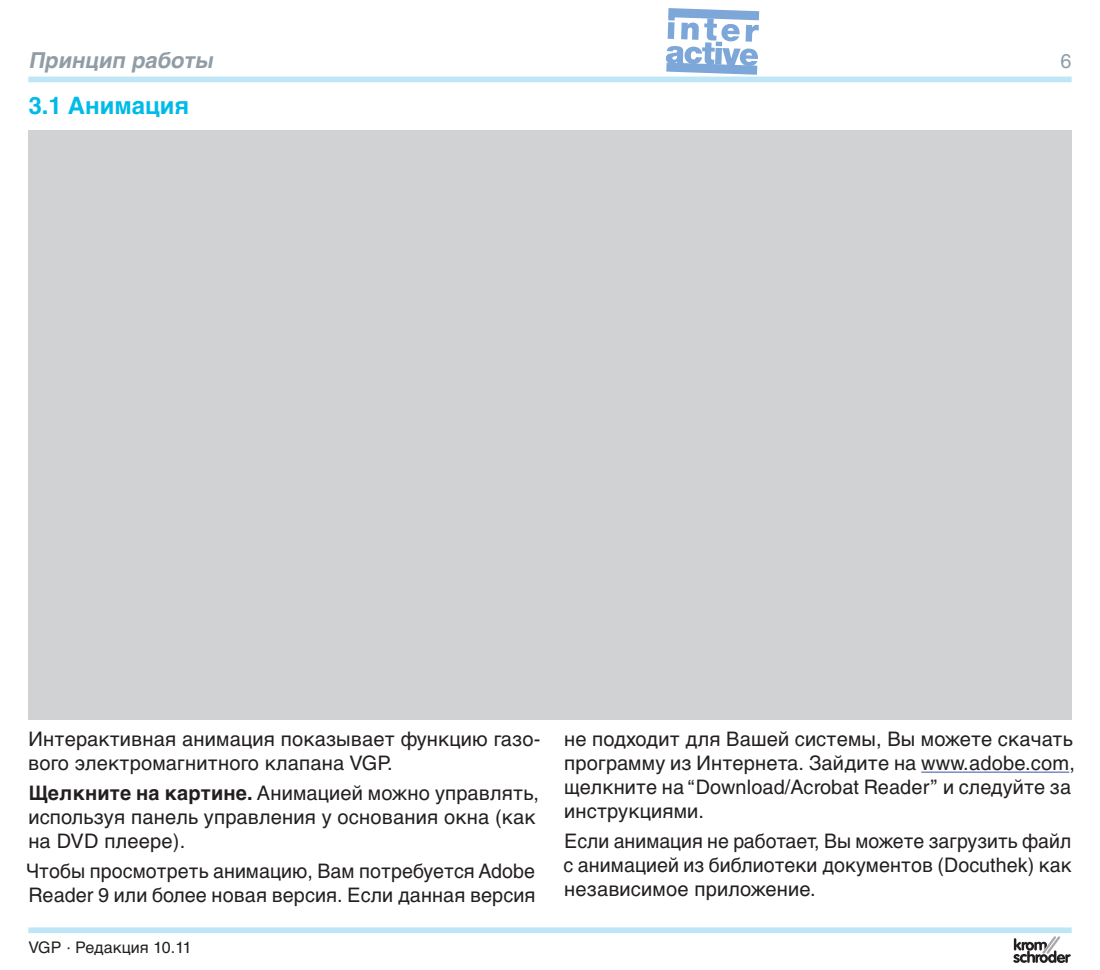
<style>
.page{position:relative;width:1100px;height:970px;background:#fff}
.page>*{position:absolute;margin:0;border:0;box-sizing:border-box;transform-origin:0 0}
.t1{font:700 24px "Helvetica Cyr";color:#00bbe7}
.t2{font:italic 700 22px "Helvetica Cyr";color:#909da7}
.t3{font:20px/24px "Helvetica Cyr Upright";letter-spacing:.01em;color:#231f20}
.t4{font:20px "Helvetica Cyr Upright";color:#909da7}
.t5{font:16px "Helvetica Cyr Upright";letter-spacing:.01em;color:#231f20}
.s1{font-family:"Helvetica Cyr";font-weight:700}
</style>
<div class="page">
<div style="left:28px;top:77px;width:1043px;height:5px;background:#bee6f6"></div>
<div style="left:28px;top:927px;width:1043px;height:6px;background:#bee6f6"></div>
<div style="left:28px;top:130px;width:1043px;height:590px;background:#d1d2d4"></div>
<svg style="left:666px;top:8px;width:93px;height:67px"></svg>
<svg style="left:1013px;top:936px;width:58px;height:26px"></svg>
<hr style="left:921px;top:771px;width:148px;height:1px;background:#3853a3">
<p class="t2" style="left:28px;top:48px;width:176px">Принцип работы</p>
<p class="t4" style="left:1060px;top:50px;width:13px">6</p>
<p class="t1" style="left:29px;top:91px;width:162px">3.1 Анимация</p>
<p class="t3" style="left:28px;top:727px;width:514px">Интерактивная анимация показывает функцию газо&shy;вого электромагнитного клапана VGP.</p>
<p class="t3" style="left:28px;top:780px;width:512px"><span class="s1">Щелкните на картине.</span> Анимацией можно управлять, используя панель управления у основания окна (как на DVD плеере).</p>
<p class="t3" style="left:26px;top:858px;width:510px">Чтобы просмотреть анимацию, Вам потребуется Adobe<br>Reader 9 или более новая версия. Если данная версия</p>
<p class="t5" style="left:28px;top:938px;width:165px">VGP · Редакция 10.11</p>
<p class="t3" style="left:564px;top:727px;width:512px">не подходит для Вашей системы, Вы можете скачать программу из Интернета. Зайдите на www.adobe.com, щелкните на “Download/Acrobat Reader” и следуйте за инструкциями.</p>
<p class="t3" style="left:564px;top:828px;width:509px;text-align:justify">Если анимация не работает, Вы можете загрузить файл с анимацией из библиотеки документов (Docuthek) как независимое приложение.</p>
</div>
